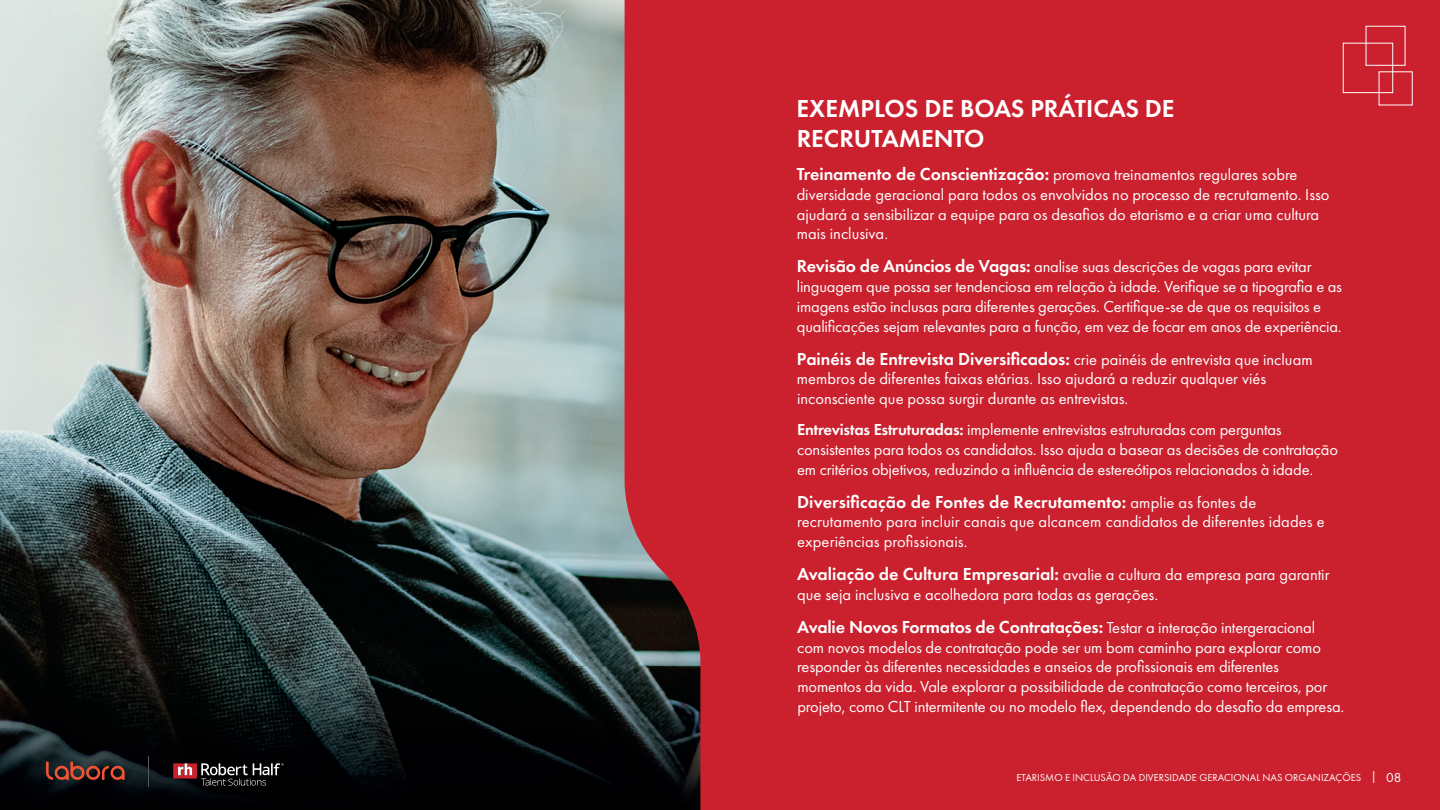
<style>
.page{position:relative;width:1440px;height:810px;background:#fff}
.page>*{position:absolute;margin:0;border:0;box-sizing:border-box;transform-origin:0 0}
.t1{font:600 25.5px/30.6px "Futura PT";color:#fff}
.t2{font:600 18px "Futura PT";color:#fff}
.t3{font:16.5px/19.8px "Futura PT";letter-spacing:-.01em;color:#fff}
.t4{font:10.5px "Futura PT";color:#fff}
.s1{font-weight:600;font-size:18px}
.s2{font-weight:400;font-size:16.5px}
.s3{font-weight:600}
.s4{font-size:12px}
.s5{font-size:13.5px}
</style>
<div class="page">
<img style="left:0;top:0;width:625px;height:667px">
<img style="left:0;top:667px;width:625px;height:143px">
<div style="left:718px;top:0;width:722px;height:810px;background:#cb202e"></div>
<div style="left:1343px;top:43px;width:50px;height:50px;border:1px solid #fff"></div>
<div style="left:1366px;top:26px;width:39px;height:40px;border:1px solid #fff"></div>
<div style="left:1379px;top:71px;width:34px;height:34px;border:1px solid #fff"></div>
<svg style="left:625px;top:0;width:93px;height:810px;fill:#cb202e"></svg>
<svg style="left:46px;top:762px;width:79px;height:18px"></svg>
<hr style="left:148px;top:756px;width:1px;height:31px;background:#575a5b">
<svg style="left:173px;top:763px;width:111px;height:23px"></svg>
<h1 class="t1" style="left:797px;top:93px;width:379px">EXEMPLOS DE BOAS PRÁTICAS DE<br>RECRUTAMENTO</h1>
<p class="t3" style="left:797px;top:165px;width:534px"><span class="s1">Treinamento de Conscientização:</span> promova treinamentos regulares sobre diversidade geracional para todos os envolvidos no processo de recrutamento. Isso ajudará a sensibilizar a equipe para os desafios do etarismo e a criar uma cultura mais inclusiva.</p>
<p class="t3" style="left:797px;top:257px;width:547px"><span class="s1">Revisão de Anúncios de Vagas:</span> analise suas descrições de vagas para evitar linguagem que possa ser tendenciosa em relação à idade. Verifique se a tipografia e as imagens estão inclusas para diferentes gerações. Certifique-se de que os requisitos e qualificações sejam relevantes para a função, em vez de focar em anos de experiência.</p>
<p class="t2" style="left:797px;top:347px;width:517px">Painéis de Entrevista Diversificados: <span class="s2">crie painéis de entrevista que incluam</span></p>
<p class="t3" style="left:797px;top:369px;width:471px">membros de diferentes faixas etárias. Isso ajudará a reduzir qualquer viés inconsciente que possa surgir durante as entrevistas.</p>
<p class="t3" style="left:797px;top:420px;width:543px"><span class="s3">Entrevistas Estruturadas:</span> implemente entrevistas estruturadas com perguntas consistentes para todos os candidatos. Isso ajuda a basear as decisões de contratação em critérios objetivos, reduzindo a influência de estereótipos relacionados à idade.</p>
<p class="t2" style="left:797px;top:490px;width:461px">Diversificação de Fontes de Recrutamento: <span class="s2">amplie as fontes de</span></p>
<p class="t3" style="left:797px;top:512px;width:529px">recrutamento para incluir canais que alcancem candidatos de diferentes idades e experiências profissionais.</p>
<p class="t3" style="left:797px;top:565px;width:534px"><span class="s1">Avaliação de Cultura Empresarial:</span> avalie a cultura da empresa para garantir que seja inclusiva e acolhedora para todas as gerações.</p>
<p class="t2" style="left:797px;top:615px;width:519px">Avalie Novos Formatos de Contratações: <span class="s2">Testar a interação intergeracional</span></p>
<p class="t3" style="left:797px;top:637px;width:548px">com novos modelos de contratação pode ser um bom caminho para explorar como responder às diferentes necessidades e anseios de profissionais em diferentes momentos da vida. Vale explorar a possibilidade de contratação como terceiros, por projeto, como CLT intermitente ou no modelo flex, dependendo do desafio da empresa.</p>
<p class="t4" style="left:1016px;top:771px;width:387px">ETARISMO E INCLUSÃO DA DIVERSIDADE GERACIONAL NAS ORGANIZAÇÕES <span class="s4">|</span> <span class="s5">08</span></p>
</div>
